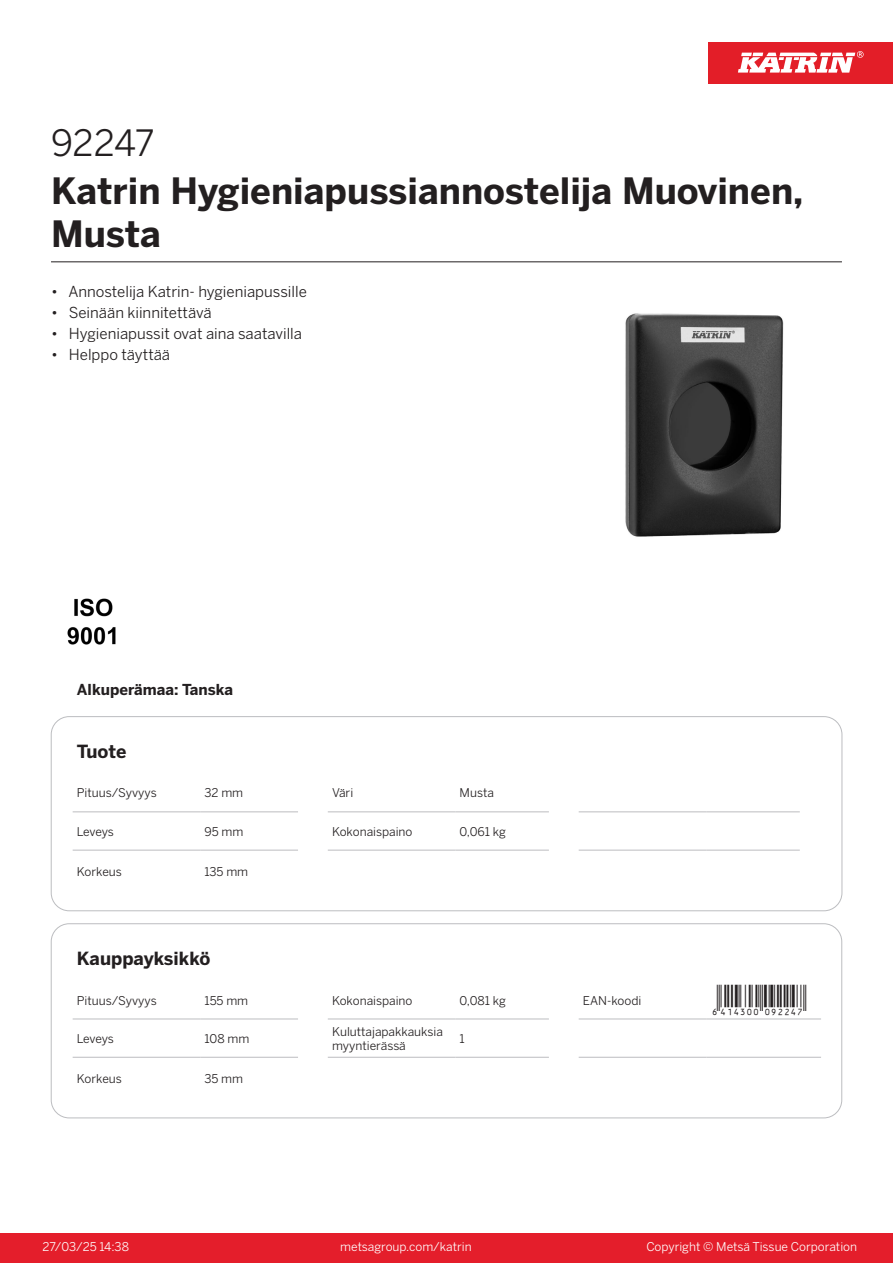
<style>
.page{position:relative;width:893px;height:1263px;background:#fff}
.page>*{position:absolute;margin:0;border:0;box-sizing:border-box;transform-origin:0 0}
.Product_Name{font:700 36px/43.2px "Benton Sans";color:#231f20}
.External_material_co{font:36px "Benton Sans";letter-spacing:-.015em;color:#231f20}
.T_EAN{font:30px "Viisas EAN Matala";color:#231f20}
.T_TableHeader{font:700 18px "Benton Sans";color:#231f20}
.MarketingBullets{font:15px "Benton Sans";color:#231f20}
.Country_of_Origin{font:700 15px "Benton Sans";color:#231f20}
.T_TableBody{font:12px/14.4px "Benton Sans";color:#231f20}
.t1{font:12px "Benton Sans";color:#fff}
</style>
<div class="page">
<div style="left:0;top:1233px;width:893px;height:30px;background:#e41e2b"></div>
<div style="left:708px;top:43px;width:185px;height:41px;background:#e31e28"></div>
<svg style="left:738px;top:51px;width:126px;height:22px"></svg>
<hr style="left:73px;top:812px;width:127px;height:1px;background:#bcbdc0">
<hr style="left:200px;top:812px;width:98px;height:1px;background:#bcbdc0">
<hr style="left:328px;top:812px;width:127px;height:1px;background:#bcbdc0">
<hr style="left:455px;top:812px;width:94px;height:1px;background:#bcbdc0">
<hr style="left:579px;top:812px;width:127px;height:1px;background:#bcbdc0">
<hr style="left:706px;top:812px;width:94px;height:1px;background:#bcbdc0">
<hr style="left:73px;top:850px;width:127px;height:1px;background:#bcbdc0">
<hr style="left:200px;top:850px;width:98px;height:1px;background:#bcbdc0">
<hr style="left:328px;top:850px;width:127px;height:1px;background:#bcbdc0">
<hr style="left:455px;top:850px;width:94px;height:1px;background:#bcbdc0">
<hr style="left:579px;top:850px;width:127px;height:1px;background:#bcbdc0">
<hr style="left:706px;top:850px;width:94px;height:1px;background:#bcbdc0">
<div style="left:51px;top:716px;width:791px;height:195px;border:1px solid #bcbdc0;border-radius:18px"></div>
<hr style="left:73px;top:1019px;width:127px;height:1px;background:#bcbdc0">
<hr style="left:200px;top:1019px;width:98px;height:1px;background:#bcbdc0">
<hr style="left:328px;top:1019px;width:127px;height:1px;background:#bcbdc0">
<hr style="left:455px;top:1019px;width:94px;height:1px;background:#bcbdc0">
<hr style="left:579px;top:1019px;width:127px;height:1px;background:#bcbdc0">
<hr style="left:706px;top:1019px;width:115px;height:1px;background:#bcbdc0">
<hr style="left:73px;top:1057px;width:127px;height:1px;background:#bcbdc0">
<hr style="left:200px;top:1057px;width:98px;height:1px;background:#bcbdc0">
<hr style="left:328px;top:1057px;width:127px;height:1px;background:#bcbdc0">
<hr style="left:455px;top:1057px;width:94px;height:1px;background:#bcbdc0">
<hr style="left:579px;top:1057px;width:127px;height:1px;background:#bcbdc0">
<hr style="left:706px;top:1057px;width:115px;height:1px;background:#bcbdc0">
<div style="left:51px;top:923px;width:791px;height:195px;border:1px solid #bcbdc0;border-radius:18px"></div>
<img style="left:625px;top:313px;width:159px;height:224px">
<img style="left:67px;top:598px;width:49px;height:47px">
<hr style="left:51px;top:261px;width:791px;height:1px;background:#231f20">
<p class="External_material_co" style="left:51px;top:121px;width:105px">92247</p>
<p class="Product_Name" style="left:51px;top:170px;width:754px">Katrin Hygieniapussiannostelija Muovinen,<br>Musta</p>
<p class="MarketingBullets" style="left:51px;top:282px;width:257px">• Annostelija Katrin- hygieniapussille</p>
<p class="MarketingBullets" style="left:51px;top:303px;width:162px">• Seinään kiinnitettävä</p>
<p class="MarketingBullets" style="left:51px;top:324px;width:253px">• Hygieniapussit ovat aina saatavilla</p>
<p class="MarketingBullets" style="left:51px;top:345px;width:121px">• Helppo täyttää</p>
<p class="Country_of_Origin" style="left:77px;top:680px;width:158px">Alkuperämaa: Tanska</p>
<p class="T_TableHeader" style="left:77px;top:740px;width:51px">Tuote</p>
<p class="T_TableBody" style="left:77px;top:786px;width:81px">Pituus/Syvyys</p>
<p class="T_TableBody" style="left:204px;top:786px;width:40px">32 mm</p>
<p class="T_TableBody" style="left:332px;top:786px;width:23px">Väri</p>
<p class="T_TableBody" style="left:460px;top:786px;width:36px">Musta</p>
<p class="T_TableBody" style="left:77px;top:824px;width:39px">Leveys</p>
<p class="T_TableBody" style="left:204px;top:824px;width:40px">95 mm</p>
<p class="T_TableBody" style="left:332px;top:824px;width:82px">Kokonaispaino</p>
<p class="T_TableBody" style="left:460px;top:824px;width:48px">0,061 kg</p>
<p class="T_TableBody" style="left:77px;top:864px;width:47px">Korkeus</p>
<p class="T_TableBody" style="left:204px;top:864px;width:45px">135 mm</p>
<p class="T_TableHeader" style="left:77px;top:947px;width:135px">Kauppayksikkö</p>
<p class="T_TableBody" style="left:77px;top:993px;width:81px">Pituus/Syvyys</p>
<p class="T_TableBody" style="left:204px;top:993px;width:45px">155 mm</p>
<p class="T_TableBody" style="left:332px;top:993px;width:82px">Kokonaispaino</p>
<p class="T_TableBody" style="left:460px;top:993px;width:48px">0,081 kg</p>
<p class="T_TableBody" style="left:583px;top:993px;width:60px">EAN-koodi</p>
<p class="T_EAN" style="left:710px;top:984px;width:97px">*6414300092247*</p>
<p class="T_TableBody" style="left:77px;top:1031px;width:39px">Leveys</p>
<p class="T_TableBody" style="left:204px;top:1031px;width:46px">108 mm</p>
<p class="T_TableBody" style="left:332px;top:1024px;width:112px">Kuluttajapakkauksia myyntierässä</p>
<p class="T_TableBody" style="left:460px;top:1031px;width:7px">1</p>
<p class="T_TableBody" style="left:77px;top:1072px;width:47px">Korkeus</p>
<p class="T_TableBody" style="left:204px;top:1072px;width:40px">35 mm</p>
<p class="t1" style="left:43px;top:1239px;width:88px">27/03/25 14:38</p>
<p class="t1" style="left:340px;top:1239px;width:133px">metsagroup.com/katrin</p>
<p class="t1" style="left:646px;top:1239px;width:212px">Copyright © Metsä Tissue Corporation</p>
</div>
